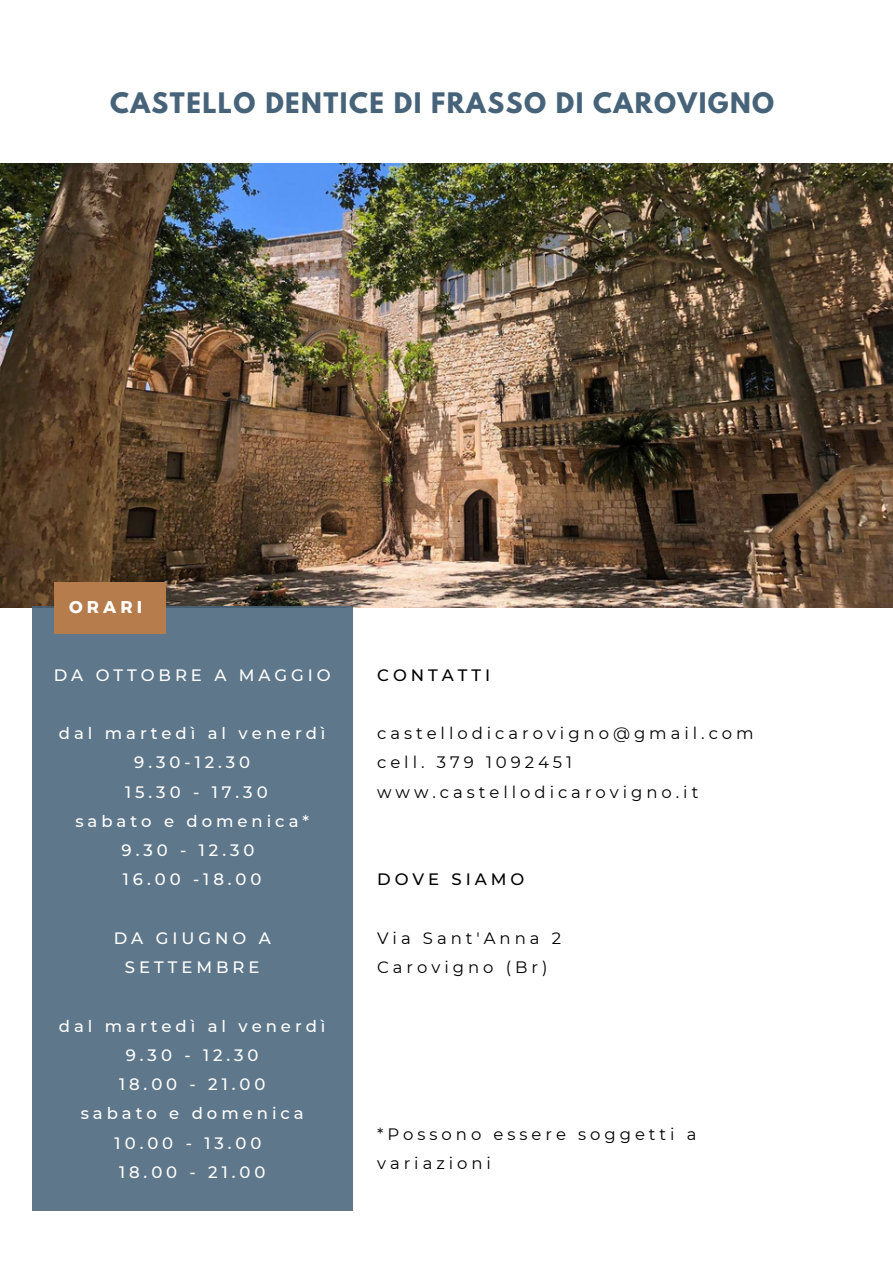
<style>
.page{position:relative;width:893px;height:1264px;background:#fff}
.page>*{position:absolute;margin:0;border:0;box-sizing:border-box;transform-origin:0 0}
.t1{font:700 25.05px "League Spartan";letter-spacing:.06em;color:#466379}
.t2{font:16.95px "Kief Montaser Bold";letter-spacing:.24em;color:#fff}
.t3{font:500 16.5px/29.2px "Montserrat";letter-spacing:.24em;color:#fff;text-align:center}
.t4{font:16.5px/29.2px "Montserrat";letter-spacing:.24em;color:#000}
.t5{font:500 16.5px "Montserrat";letter-spacing:.24em;color:#000}
</style>
<div class="page">
<img style="left:0;top:163px;width:892px;height:444px">
<div style="left:32px;top:606px;width:320px;height:604px;background:#5e778a"></div>
<div style="left:54px;top:582px;width:112px;height:52px;background:#b67c4b"></div>
<p class="t1" style="left:110px;top:91px;width:665px">CASTELLO DENTICE DI FRASSO DI CAROVIGNO</p>
<p class="t2" style="left:69px;top:596px;width:75px">ORARI</p>
<p class="t3" style="left:54px;top:660px;width:278px">DA OTTOBRE A MAGGIO</p>
<p class="t3" style="left:59px;top:718px;width:268px">dal martedì al venerdì</p>
<p class="t3" style="left:134px;top:747px;width:117px">9.30-12.30</p>
<p class="t3" style="left:125px;top:777px;width:144px">15.30 - 17.30</p>
<p class="t3" style="left:75px;top:806px;width:235px">sabato e domenica*</p>
<p class="t3" style="left:122px;top:835px;width:134px">9.30 - 12.30</p>
<p class="t3" style="left:123px;top:864px;width:140px">16.00 -18.00</p>
<p class="t3" style="left:114px;top:923px;width:158px">DA GIUGNO A<br>SETTEMBRE</p>
<p class="t3" style="left:59px;top:1011px;width:268px">dal martedì al venerdì</p>
<p class="t3" style="left:126px;top:1040px;width:134px">9.30 - 12.30</p>
<p class="t3" style="left:119px;top:1069px;width:148px">18.00 - 21.00</p>
<p class="t3" style="left:81px;top:1098px;width:224px">sabato e domenica</p>
<p class="t3" style="left:115px;top:1127px;width:148px">10.00 - 13.00</p>
<p class="t3" style="left:119px;top:1157px;width:148px">18.00 - 21.00</p>
<p class="t5" style="left:377px;top:664px;width:115px">CONTATTI</p>
<p class="t4" style="left:377px;top:718px;width:378px">castellodicarovigno@gmail.com</p>
<p class="t4" style="left:377px;top:747px;width:196px">cell. 379 1092451</p>
<p class="t4" style="left:377px;top:777px;width:323px">www.castellodicarovigno.it</p>
<p class="t5" style="left:377px;top:869px;width:149px">DOVE SIAMO</p>
<p class="t4" style="left:377px;top:923px;width:185px">Via Sant'Anna 2</p>
<p class="t4" style="left:377px;top:952px;width:172px">Carovigno (Br)</p>
<p class="t4" style="left:377px;top:1119px;width:321px">*Possono essere soggetti a variazioni</p>
</div>
